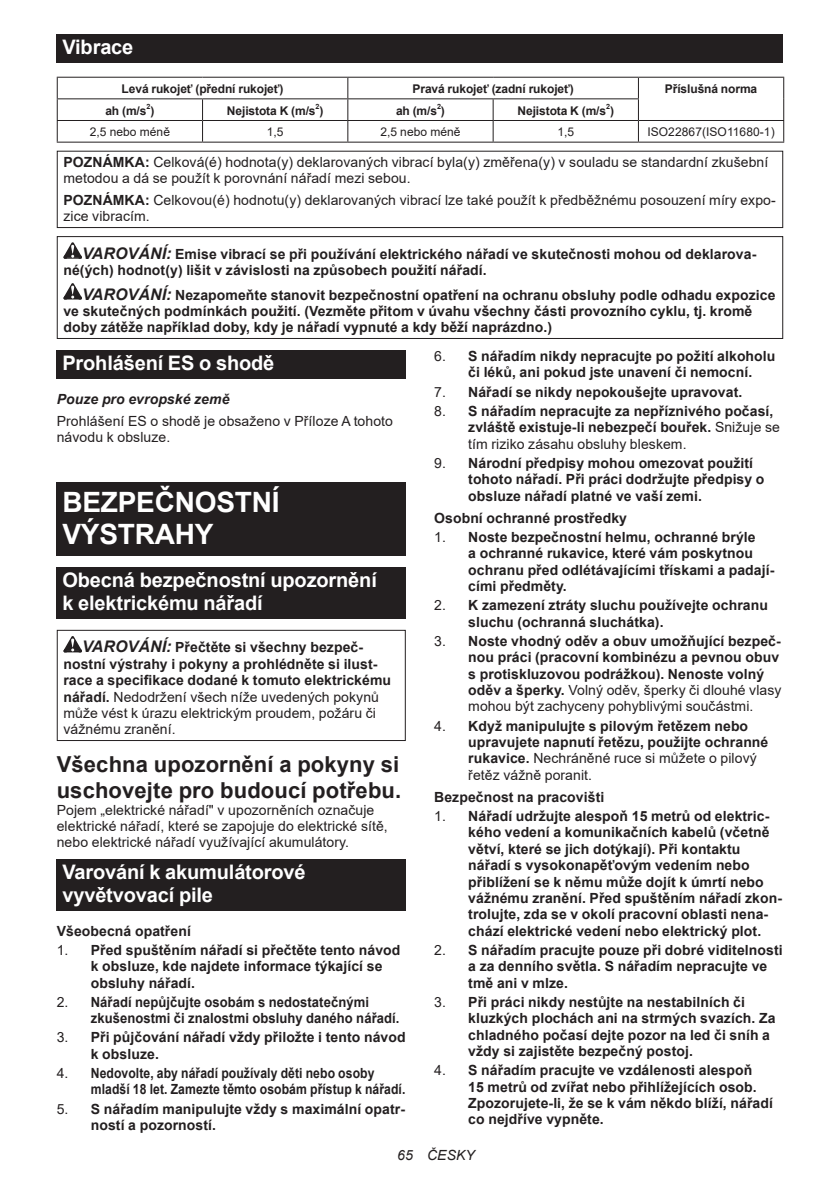
<style>
.page{position:relative;width:840px;height:1191px;background:#fff}
.page>*{position:absolute;margin:0;border:0;box-sizing:border-box;transform-origin:0 0}
.t1{font:700 28px/32.8px "Arial";letter-spacing:-.01em;color:#fff}
.t2{font:700 22px/25.8px "Arial";letter-spacing:.005em;color:#231f20}
.t3{font:700 20px/23.4px "Arial";letter-spacing:-.01em;color:#fff}
.t4{font:700 14px/16.4px "Arial";letter-spacing:.005em;color:#231f20}
.t5{font:14px/16.4px "Arial";letter-spacing:.005em;color:#231f20}
.t6{font:700 14px/16.4px "Arial";letter-spacing:.005em;color:#231f20;scale:.87 1}
.t7{font:700 14px/16.4px "Arial";letter-spacing:.005em;color:#231f20;scale:.93 1}
.t8{font:italic 700 14px "Arial";letter-spacing:.005em;color:#231f20}
.t9{font:italic 14px "Arial";letter-spacing:.005em;color:#231f20}
.t10{font:700 12px "Arial";letter-spacing:-.01em;color:#231f20}
.t11{font:12px "Arial";letter-spacing:.005em;color:#231f20}
.t12{font:700 7.2px "Arial";color:#231f20}
.s1{font-weight:700}
.s2{font-style:italic;font-size:16px}
.s3{font-weight:400}
</style>
<div class="page">
<div style="left:57px;top:34px;width:725px;height:29px;background:#231f20"></div>
<hr style="left:57px;top:77px;width:145px;height:1px;background:#231f20">
<hr style="left:202px;top:77px;width:145px;height:1px;background:#231f20">
<hr style="left:347px;top:77px;width:146px;height:1px;background:#231f20">
<hr style="left:493px;top:77px;width:145px;height:1px;background:#231f20">
<hr style="left:638px;top:77px;width:145px;height:1px;background:#231f20">
<hr style="left:57px;top:98px;width:145px;height:1px;background:#231f20">
<hr style="left:202px;top:98px;width:145px;height:1px;background:#231f20">
<hr style="left:347px;top:98px;width:146px;height:1px;background:#231f20">
<hr style="left:493px;top:98px;width:145px;height:1px;background:#231f20">
<hr style="left:57px;top:120px;width:145px;height:1px;background:#231f20">
<svg style="left:57px;top:78px;width:1px;height:64px"></svg>
<hr style="left:202px;top:120px;width:145px;height:1px;background:#231f20">
<svg style="left:202px;top:99px;width:1px;height:43px"></svg>
<hr style="left:347px;top:120px;width:146px;height:1px;background:#231f20">
<svg style="left:347px;top:78px;width:1px;height:64px"></svg>
<hr style="left:493px;top:120px;width:145px;height:1px;background:#231f20">
<svg style="left:492px;top:99px;width:1px;height:43px"></svg>
<hr style="left:638px;top:120px;width:145px;height:1px;background:#231f20">
<svg style="left:637px;top:78px;width:1px;height:64px"></svg>
<hr style="left:57px;top:142px;width:145px;height:1px;background:#231f20">
<hr style="left:202px;top:142px;width:145px;height:1px;background:#231f20">
<hr style="left:347px;top:142px;width:146px;height:1px;background:#231f20">
<hr style="left:493px;top:142px;width:145px;height:1px;background:#231f20">
<hr style="left:638px;top:142px;width:145px;height:1px;background:#231f20">
<div style="left:57px;top:151px;width:725px;height:77px;border:1px solid #231f20"></div>
<svg style="left:63px;top:242px;width:19px;height:17px"></svg>
<svg style="left:63px;top:283px;width:19px;height:16px"></svg>
<div style="left:57px;top:236px;width:725px;height:103px;border:1px solid #231f20"></div>
<div style="left:57px;top:350px;width:348px;height:29px;background:#231f20"></div>
<div style="left:57px;top:482px;width:348px;height:73px;background:#231f20"></div>
<div style="left:57px;top:567px;width:348px;height:52px;background:#231f20"></div>
<svg style="left:63px;top:636px;width:19px;height:16px"></svg>
<div style="left:57px;top:630px;width:348px;height:111px;border:1px solid #231f20"></div>
<div style="left:57px;top:858px;width:348px;height:52px;background:#231f20"></div>
<h3 class="t3" style="left:62px;top:36px;width:72px">Vibrace</h3>
<p class="t10" style="left:121px;top:80px;width:163px">Levá rukojeť (přední rukojeť)</p>
<p class="t10" style="left:412px;top:80px;width:163px">Pravá rukojeť (zadní rukojeť)</p>
<p class="t10" style="left:664px;top:80px;width:94px">Příslušná norma</p>
<p class="t10" style="left:105px;top:102px;width:50px">ah (m/s )</p>
<p class="t12" style="left:146px;top:101px;width:6px">2</p>
<p class="t10" style="left:227px;top:102px;width:98px">Nejistota K (m/s )</p>
<p class="t12" style="left:315px;top:101px;width:6px">2</p>
<p class="t10" style="left:396px;top:102px;width:50px">ah (m/s )</p>
<p class="t12" style="left:437px;top:101px;width:6px">2</p>
<p class="t10" style="left:517px;top:102px;width:98px">Nejistota K (m/s )</p>
<p class="t12" style="left:605px;top:101px;width:6px">2</p>
<p class="t11" style="left:90px;top:124px;width:82px">2,5 nebo méně</p>
<p class="t11" style="left:266px;top:124px;width:18px">1,5</p>
<p class="t11" style="left:380px;top:124px;width:82px">2,5 nebo méně</p>
<p class="t11" style="left:557px;top:124px;width:18px">1,5</p>
<p class="t11" style="left:647px;top:124px;width:129px">ISO22867(ISO11680-1)</p>
<p class="t5" style="left:63px;top:153px;width:706px"><span class="s1">POZNÁMKA:</span> Celková(é) hodnota(y) deklarovaných vibrací byla(y) změřena(y) v souladu se standardní zkušební metodou a dá se použít k porovnání nářadí mezi sebou.</p>
<p class="t5" style="left:63px;top:192px;width:713px"><span class="s1">POZNÁMKA:</span> Celkovou(é) hodnotu(y) deklarovaných vibrací lze také použít k předběžnému posouzení míry expo&shy;zice vibracím.</p>
<p class="t4" style="left:63px;top:246px;width:694px;text-indent:19px"><span class="s2">VAROVÁNÍ:</span> Emise vibrací se při používání elektrického nářadí ve skutečnosti mohou od deklarova&shy;né(ých) hodnot(y) lišit v závislosti na způsobech použití nářadí.</p>
<p class="t4" style="left:63px;top:286px;width:713px;text-indent:19px"><span class="s2">VAROVÁNÍ:</span> Nezapomeňte stanovit bezpečnostní opatření na ochranu obsluhy podle odhadu expozice ve skutečných podmínkách použití. (Vezměte přitom v úvahu všechny části provozního cyklu, tj. kromě doby zátěže například doby, kdy je nářadí vypnuté a kdy běží naprázdno.)</p>
<h3 class="t3" style="left:62px;top:352px;width:213px">Prohlášení ES o shodě</h3>
<p class="t8" style="left:57px;top:389px;width:174px">Pouze pro evropské země</p>
<p class="t5" style="left:57px;top:412px;width:337px">Prohlášení ES o shodě je obsaženo v Příloze A tohoto návodu k obsluze.</p>
<p class="t4" style="left:468px;top:348px;width:308px;text-indent:-34px"><span class="s3">6.</span> S nářadím nikdy nepracujte po požití alkoholu či léků, ani pokud jste unavení či nemocní.</p>
<p class="t4" style="left:434px;top:384px;width:309px"><span class="s3">7.</span> Nářadí se nikdy nepokoušejte upravovat.</p>
<p class="t4" style="left:468px;top:403px;width:313px;text-indent:-34px"><span class="s3">8.</span> S nářadím nepracujte za nepříznivého počasí, zvláště existuje-li nebezpečí bouřek. <span class="s3">Snižuje se tím riziko zásahu obsluhy bleskem.</span></p>
<p class="t4" style="left:468px;top:455px;width:297px;text-indent:-34px"><span class="s3">9.</span> Národní předpisy mohou omezovat použití tohoto nářadí. Při práci dodržujte předpisy o obsluze nářadí platné ve vaší zemi.</p>
<p class="t4" style="left:434px;top:510px;width:194px">Osobní ochranné prostředky</p>
<p class="t4" style="left:468px;top:529px;width:307px;text-indent:-34px"><span class="s3">1.</span> Noste bezpečnostní helmu, ochranné brýle<br>a ochranné rukavice, které vám poskytnou ochranu před odlétávajícími třískami a padají&shy;cími předměty.</p>
<p class="t4" style="left:468px;top:597px;width:301px;text-indent:-34px"><span class="s3">2.</span> K zamezení ztráty sluchu používejte ochranu sluchu (ochranná sluchátka).</p>
<p class="t4" style="left:468px;top:633px;width:314px;text-indent:-34px"><span class="s3">3.</span> Noste vhodný oděv a obuv umožňující bezpeč&shy;nou práci (pracovní kombinézu a pevnou obuv s protiskluzovou podrážkou). Nenoste volný oděv a šperky. <span class="s3">Volný oděv, šperky či dlouhé vlasy mohou být zachyceny pohyblivými součástmi.</span></p>
<p class="t4" style="left:468px;top:717px;width:301px;text-indent:-34px"><span class="s3">4.</span> Když manipulujte s pilovým řetězem nebo upravujete napnutí řetězu, použijte ochranné rukavice. <span class="s3">Nechráněné ruce si můžete o pilový řetěz vážně poranit.</span></p>
<p class="t4" style="left:434px;top:789px;width:171px">Bezpečnost na pracovišti</p>
<p class="t4" style="left:468px;top:808px;width:315px;text-indent:-34px"><span class="s3">1.</span> Nářadí udržujte alespoň 15 metrů od elektric&shy;kého vedení a komunikačních kabelů (včetně větví, které se jich dotýkají). Při kontaktu nářadí s vysokonapěťovým vedením nebo přiblížení se k němu může dojít k úmrtí nebo vážnému zranění. Před spuštěním nářadí zkon&shy;trolujte, zda se v okolí pracovní oblasti nena&shy;chází elektrické vedení nebo elektrický plot.</p>
<p class="t4" style="left:468px;top:942px;width:316px;text-indent:-34px"><span class="s3">2.</span> S nářadím pracujte pouze při dobré viditelnosti a za denního světla. S nářadím nepracujte ve tmě ani v mlze.</p>
<p class="t4" style="left:468px;top:994px;width:308px;text-indent:-34px"><span class="s3">3.</span> Při práci nikdy nestůjte na nestabilních či kluzkých plochách ani na strmých svazích. Za chladného počasí dejte pozor na led či sníh a vždy si zajistěte bezpečný postoj.</p>
<p class="t4" style="left:468px;top:1062px;width:306px;text-indent:-34px"><span class="s3">4.</span> S nářadím pracujte ve vzdálenosti alespoň<br>15 metrů od zvířat nebo přihlížejících osob.<br>Zpozorujete-li, že se k vám někdo blíží, nářadí co nejdříve vypněte.</p>
<h1 class="t1" style="left:62px;top:485px;width:218px">BEZPEČNOSTNÍ<br>VÝSTRAHY</h1>
<h3 class="t3" style="left:62px;top:568px;width:316px">Obecná bezpečnostní upozornění k elektrickému nářadí</h3>
<p class="t4" style="left:63px;top:639px;width:329px;text-indent:19px"><span class="s2">VAROVÁNÍ:</span> Přečtěte si všechny bezpeč&shy;nostní výstrahy i pokyny a prohlédněte si ilust&shy;race a specifikace dodané k tomuto elektrickému nářadí. <span class="s3">Nedodržení všech níže uvedených pokynů může vést k úrazu elektrickým proudem, požáru či vážnému zranění.</span></p>
<h2 class="t2" style="left:57px;top:752px;width:346px">Všechna upozornění a pokyny si uschovejte pro budoucí potřebu.</h2>
<p class="t5" style="left:57px;top:801px;width:332px">Pojem „elektrické nářadí" v upozorněních označuje elektrické nářadí, které se zapojuje do elektrické sítě, nebo elektrické nářadí využívající akumulátory.</p>
<h3 class="t3" style="left:62px;top:860px;width:244px">Varování k akumulátorové vyvětvovací pile</h3>
<p class="t4" style="left:57px;top:922px;width:136px">Všeobecná opatření</p>
<p class="t4" style="left:91px;top:941px;width:311px;text-indent:-34px"><span class="s3">1.</span> Před spuštěním nářadí si přečtěte tento návod k obsluze, kde najdete informace týkající se obsluhy nářadí.</p>
<p class="t7" style="left:91px;top:993px;width:333px;text-indent:-34px"><span class="s3">2.</span> Nářadí nepůjčujte osobám s nedostatečnými zkušenostmi či znalostmi obsluhy daného nářadí.</p>
<p class="t4" style="left:91px;top:1029px;width:316px;text-indent:-34px"><span class="s3">3.</span> Při půjčování nářadí vždy přiložte i tento návod k obsluze.</p>
<p class="t6" style="left:91px;top:1065px;width:363px;text-indent:-34px"><span class="s3">4.</span> Nedovolte, aby nářadí používaly děti nebo osoby mladší 18 let. Zamezte těmto osobám přístup k nářadí.</p>
<p class="t4" style="left:91px;top:1100px;width:315px;text-indent:-34px"><span class="s3">5.</span> S nářadím manipulujte vždy s maximální opatr&shy;ností a pozorností.</p>
<p class="t9" style="left:397px;top:1146px;width:79px">65 ČESKY</p>
</div>
